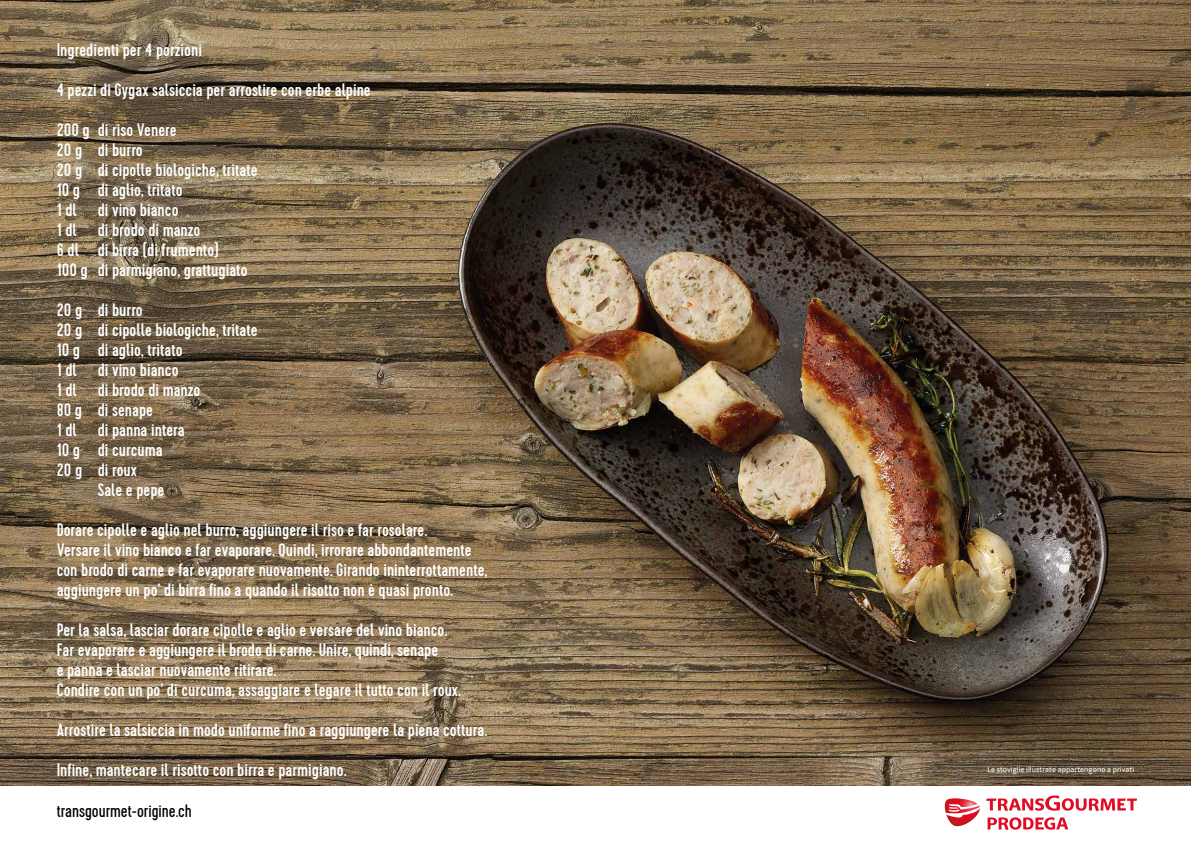
<style>
.page{position:relative;width:1191px;height:842px;background:#fff}
.page>*{position:absolute;margin:0;border:0;box-sizing:border-box;transform-origin:0 0}
.t1{font:500 18px/20px "Cervo";color:#fff}
.t2{font:18px "Cervo";color:#000}
.t3{font:8px "Transgourmet";color:#fff}
</style>
<div class="page">
<img style="left:0;top:0;width:1191px;height:786px">
<svg style="left:944px;top:795px;width:193px;height:35px"></svg>
<p class="t1" style="left:57px;top:40px;width:147px">Ingredienti per 4 porzioni</p>
<p class="t1" style="left:57px;top:80px;width:316px">4 pezzi di Gygax salsiccia per arrostire con erbe alpine</p>
<p class="t1" style="left:57px;top:120px;width:202px">200 g di riso Venere<br>20 g di burro<br>20 g di cipolle biologiche, tritate<br>10 g di aglio, tritato<br>1 dl di vino bianco<br>1 dl di brodo di manzo<br>6 dl di birra (di frumento)<br>100 g di parmigiano, grattugiato</p>
<p class="t1" style="left:57px;top:300px;width:88px">20 g di burro</p>
<p class="t1" style="left:57px;top:320px;width:202px">20 g di cipolle biologiche, tritate</p>
<p class="t1" style="left:57px;top:340px;width:127px">10 g di aglio, tritato</p>
<p class="t1" style="left:57px;top:360px;width:123px">1 dl di vino bianco</p>
<p class="t1" style="left:57px;top:380px;width:145px">1 dl di brodo di manzo</p>
<p class="t1" style="left:57px;top:400px;width:98px">80 g di senape</p>
<p class="t1" style="left:57px;top:420px;width:129px">1 dl di panna intera</p>
<p class="t1" style="left:57px;top:440px;width:107px">10 g di curcuma</p>
<p class="t1" style="left:57px;top:460px;width:82px">20 g di roux</p>
<p class="t1" style="left:98px;top:480px;width:68px">Sale e pepe</p>
<p class="t1" style="left:57px;top:520px;width:432px">Dorare cipolle e aglio nel burro, aggiungere il riso e far rosolare.<br>Versare il vino bianco e far evaporare. Quindi, irrorare abbondantemente con brodo di carne e far evaporare nuovamente. Girando ininterrottamente, aggiungere un po’ di birra fino a quando il risotto non è quasi pronto.</p>
<p class="t1" style="left:57px;top:620px;width:405px">Per la salsa, lasciar dorare cipolle e aglio e versare del vino bianco.<br>Far evaporare e aggiungere il brodo di carne. Unire, quindi, senape<br>e panna e lasciar nuovamente ritirare.<br>Condire con un po’ di curcuma, assaggiare e legare il tutto con il roux.</p>
<p class="t1" style="left:57px;top:720px;width:432px">Arrostire la salsiccia in modo uniforme fino a raggiungere la piena cottura.</p>
<p class="t1" style="left:57px;top:760px;width:291px">Infine, mantecare il risotto con birra e parmigiano.</p>
<p class="t3" style="left:987px;top:764px;width:148px">Le stoviglie illustrate appartengono a privati</p>
<p class="t2" style="left:57px;top:801px;width:137px">transgourmet-origine.ch</p>
</div>
